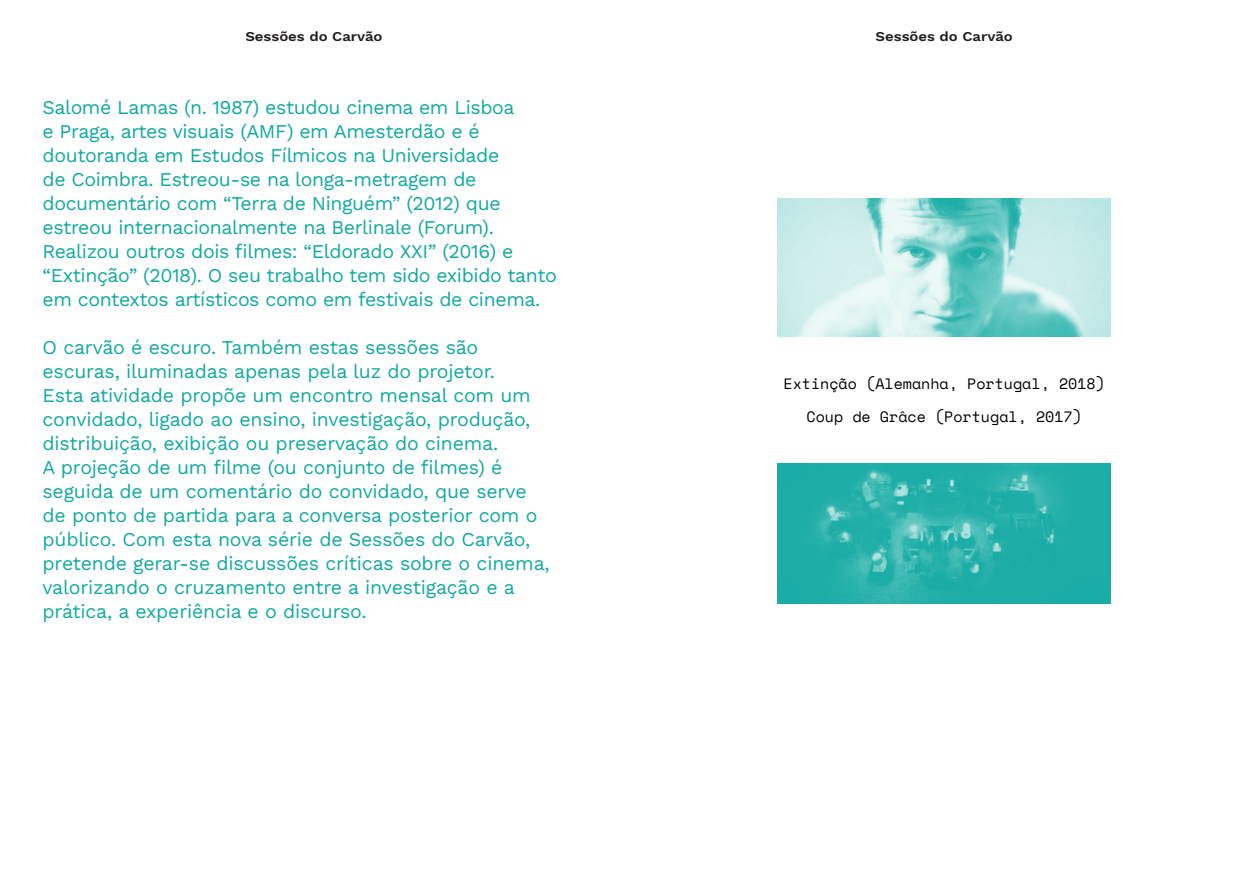
<style>
.page{position:relative;width:1259px;height:893px;background:#fff}
.page>*{position:absolute;margin:0;border:0;box-sizing:border-box;transform-origin:0 0}
.t1{font:19.5px/24px "Work Sans";letter-spacing:-.01em;color:#11a9a2}
.t2{font:15px "Space Mono";color:#000}
.t3{font:600 13.5px "Work Sans";color:#231f20;scale:1.1 1}
</style>
<div class="page">
<img style="left:778px;top:463px;width:332px;height:140px">
<img style="left:778px;top:199px;width:332px;height:138px">
<p class="t3" style="left:245px;top:28px;width:126px">Sessões do Carvão</p>
<p class="t3" style="left:875px;top:28px;width:126px">Sessões do Carvão</p>
<p class="t1" style="left:43px;top:97px;width:516px">Salomé Lamas (n. 1987) estudou cinema em Lisboa<br>e Praga, artes visuais (AMF) em Amesterdão e é doutoranda em Estudos Fílmicos na Universidade<br>de Coimbra. Estreou-se na longa-metragem de documentário com “Terra de Ninguém” (2012) que estreou internacionalmente na Berlinale (Forum).<br>Realizou outros dois filmes: “Eldorado XXI” (2016) e “Extinção” (2018). O seu trabalho tem sido exibido tanto em contextos artísticos como em festivais de cinema.</p>
<p class="t1" style="left:43px;top:337px;width:509px">O carvão é escuro. Também estas sessões são escuras, iluminadas apenas pela luz do projetor.<br>Esta atividade propõe um encontro mensal com um convidado, ligado ao ensino, investigação, produção, distribuição, exibição ou preservação do cinema.<br>A projeção de um filme (ou conjunto de filmes) é seguida de um comentário do convidado, que serve de ponto de partida para a conversa posterior com o público. Com esta nova série de Sessões do Carvão, pretende gerar-se discussões críticas sobre o cinema, valorizando o cruzamento entre a investigação e a prática, a experiência e o discurso.</p>
<p class="t2" style="left:783px;top:376px;width:323px">Extinção (Alemanha, Portugal, 2018)</p>
<p class="t2" style="left:806px;top:405px;width:277px">Coup de Grâce (Portugal, 2017)</p>
</div>
